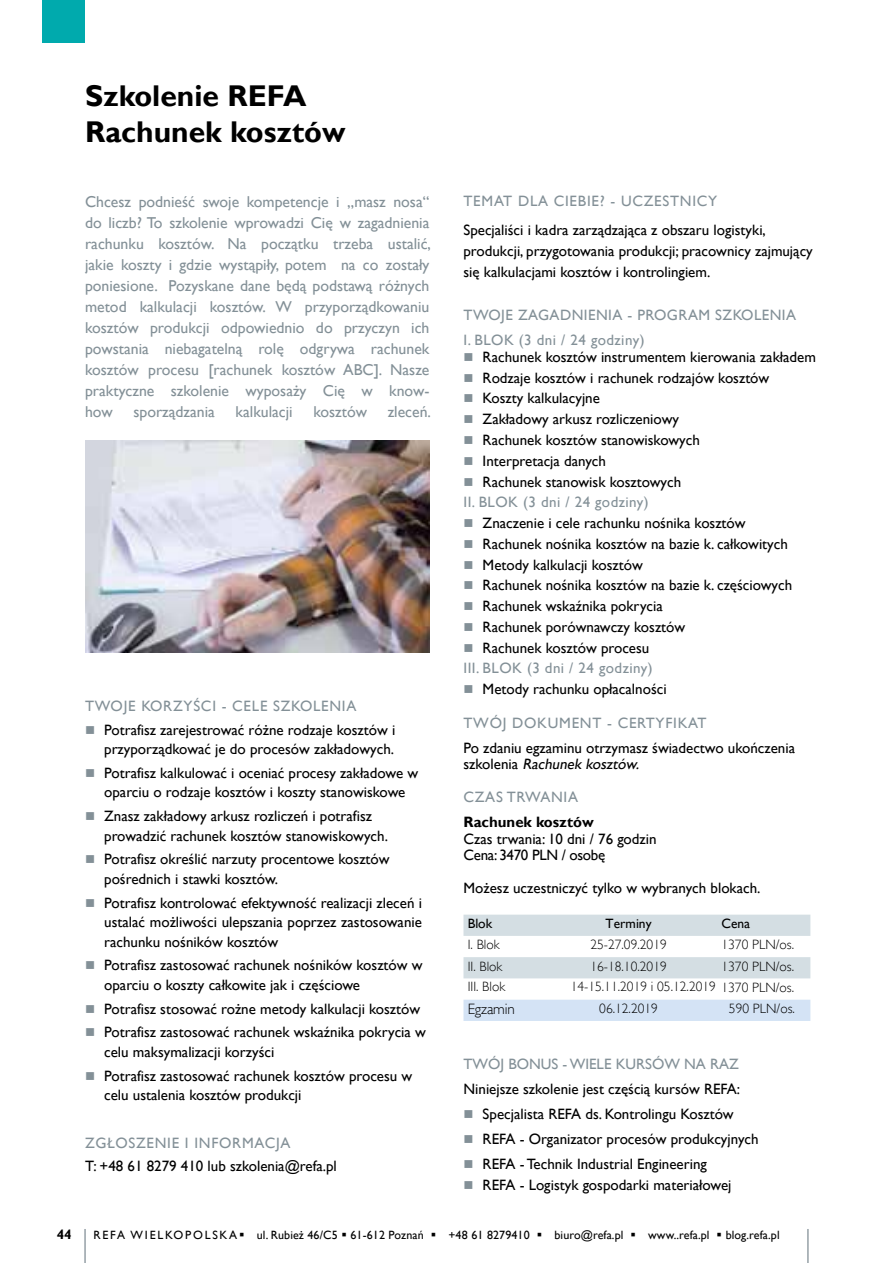
<style>
.page{position:relative;width:893px;height:1263px;background:#fff}
.page>*{position:absolute;margin:0;border:0;box-sizing:border-box;transform-origin:0 0}
.t1{font:700 30px/36px "Gill Sans";color:#000}
.t2{font:15.75px/21px "Gill Sans";color:#839097;text-align:justify}
.t3{font:15px/20.7px "Gill Sans";color:#000}
.t4{font:15px "Gill Sans";letter-spacing:.05em;color:#839097}
.t5{font:15px/25px "Gill Sans";letter-spacing:.03em;color:#839097}
.t6{font:15px "Gill Sans";color:#839097}
.t7{font:700 15px "Gill Sans";color:#000}
.t8{font:300 15px "Gill Sans";letter-spacing:-.01em;color:#000}
.t9{font:300 13.5px "Gill Sans";color:#000}
.t10{font:13.5px "Gill Sans";color:#000}
.t11{font:700 13.5px "Gill Sans";color:#000}
.t12{font:12px "Gill Sans";letter-spacing:.01em;color:#000}
.s1{font-style:italic}
</style>
<div class="page">
<div style="left:43px;top:0;width:42px;height:43px;background:#00aaad"></div>
<hr style="left:807px;top:1229px;width:2px;height:34px;background:#839097">
<hr style="left:84px;top:1229px;width:2px;height:34px;background:#839097">
<img style="left:85px;top:441px;width:344px;height:212px">
<svg style="left:463px;top:915px;width:347px;height:63px"></svg>
<div style="left:463px;top:1000px;width:347px;height:21px;background:#d4e3f5"></div>
<h1 class="t1" style="left:85px;top:78px;width:262px">Szkolenie REFA<br>Rachunek kosztów</h1>
<p class="t2" style="left:85px;top:191px;width:347px">Chcesz podnieść swoje kompetencje i „masz nosa“ do liczb? To szkolenie wprowadzi Cię w zagadnienia rachunku kosztów. Na początku trzeba ustalić, jakie koszty i gdzie wystąpiły, potem na co zostały poniesione. Pozyskane dane będą podstawą różnych metod kalkulacji kosztów. W przyporządkowaniu kosztów produkcji odpowiednio do przyczyn ich powstania niebagatelną rolę odgrywa rachunek kosztów procesu [rachunek kosztów ABC]. Nasze praktyczne szkolenie wyposaży Cię w know&shy;how</p>
<p class="t2" style="left:133px;top:401px;width:83px">sporządzania</p>
<p class="t2" style="left:236px;top:401px;width:59px">kalkulacji</p>
<p class="t2" style="left:313px;top:401px;width:55px">kosztów</p>
<p class="t2" style="left:388px;top:401px;width:45px">zleceń.</p>
<p class="t4" style="left:85px;top:697px;width:273px">TWOJE KORZYŚCI - CELE SZKOLENIA</p>
<p class="t3" style="left:104px;top:720px;width:293px;line-height:19.5px">Potrafisz zarejestrować różne rodzaje kosztów i przyporządkować je do procesów zakładowych.</p>
<p class="t3" style="left:104px;top:763px;width:315px;line-height:19.5px">Potrafisz kalkulować i oceniać procesy zakładowe w oparciu o rodzaje kosztów i koszty stanowiskowe</p>
<p class="t3" style="left:104px;top:806px;width:285px;line-height:19.5px">Znasz zakładowy arkusz rozliczeń i potrafisz prowadzić rachunek kosztów stanowiskowych.</p>
<p class="t3" style="left:104px;top:850px;width:287px;line-height:19.5px">Potrafisz określić narzuty procentowe kosztów pośrednich i stawki kosztów.</p>
<p class="t3" style="left:104px;top:893px;width:319px;line-height:19.5px;text-align:justify">Potrafisz kontrolować efektywność realizacji zleceń i ustalać możliwości ulepszania poprzez zastosowanie rachunku nośników kosztów</p>
<p class="t3" style="left:104px;top:956px;width:320px;line-height:19.5px">Potrafisz zastosować rachunek nośników kosztów w oparciu o koszty całkowite jak i częściowe</p>
<p class="t3" style="left:104px;top:997px;width:323px;line-height:23.7px">Potrafisz stosować rożne metody kalkulacji kosztów<br>Potrafisz zastosować rachunek wskaźnika pokrycia w</p>
<p class="t3" style="left:104px;top:1040px;width:310px;line-height:23.7px">celu maksymalizacji korzyści<br>Potrafisz zastosować rachunek kosztów procesu w</p>
<p class="t3" style="left:104px;top:1085px;width:199px">celu ustalenia kosztów produkcji</p>
<p class="t4" style="left:85px;top:1134px;width:207px">ZGŁOSZENIE I INFORMACJA</p>
<p class="t3" style="left:85px;top:1156px;width:253px">T: +48 61 8279 410 lub szkolenia@refa.pl</p>
<p class="t4" style="left:463px;top:192px;width:255px">TEMAT DLA CIEBIE? - UCZESTNICY</p>
<p class="t3" style="left:463px;top:220px;width:351px">Specjaliści i kadra zarządzająca z obszaru logistyki, produkcji, przygotowania produkcji; pracownicy zajmujący się kalkulacjami kosztów i kontrolingiem.</p>
<p class="t5" style="left:463px;top:303px;width:334px">TWOJE ZAGADNIENIA - PROGRAM SZKOLENIA<br>I. BLOK (3 dni / 24 godziny)</p>
<p class="t3" style="left:483px;top:347px;width:335px">Rachunek kosztów instrumentem kierowania zakładem Rodzaje kosztów i rachunek rodzajów kosztów<br>Koszty kalkulacyjne<br>Zakładowy arkusz rozliczeniowy<br>Rachunek kosztów stanowiskowych<br>Interpretacja danych<br>Rachunek stanowisk kosztowych</p>
<p class="t5" style="left:463px;top:490px;width:187px">II. BLOK (3 dni / 24 godziny)</p>
<p class="t3" style="left:483px;top:513px;width:311px">Znaczenie i cele rachunku nośnika kosztów Rachunek nośnika kosztów na bazie k. całkowitych Metody kalkulacji kosztów<br>Rachunek nośnika kosztów na bazie k. częściowych Rachunek wskaźnika pokrycia<br>Rachunek porównawczy kosztów<br>Rachunek kosztów procesu</p>
<p class="t5" style="left:463px;top:656px;width:191px">III. BLOK (3 dni / 24 godziny)</p>
<p class="t3" style="left:483px;top:679px;width:185px">Metody rachunku opłacalności</p>
<p class="t4" style="left:463px;top:714px;width:245px">TWÓJ DOKUMENT - CERTYFIKAT</p>
<p class="t3" style="left:463px;top:739px;width:333px;line-height:16.5px">Po zdaniu egzaminu otrzymasz świadectwo ukończenia s z ko l e n i a <span class="s1">Rachunek kosztów.</span></p>
<p class="t4" style="left:463px;top:788px;width:116px">CZAS TRWANIA</p>
<p class="t7" style="left:463px;top:813px;width:132px">Rachunek kosztów</p>
<p class="t3" style="left:463px;top:830px;width:195px;line-height:16.5px">Czas trwania: 10 dni / 76 godzin<br>Cena: 3470 PLN / osobę</p>
<p class="t3" style="left:463px;top:878px;width:299px">Możesz uczestniczyć tylko w wybranych blokach.</p>
<p class="t10" style="left:468px;top:916px;width:26px">Blok</p>
<p class="t10" style="left:606px;top:916px;width:47px">Terminy</p>
<p class="t10" style="left:721px;top:916px;width:30px">Cena</p>
<p class="t9" style="left:468px;top:937px;width:33px">I. Blok</p>
<p class="t9" style="left:590px;top:937px;width:78px">25-27.09.2019</p>
<p class="t9" style="left:721px;top:937px;width:74px">1370 PLN/os.</p>
<p class="t9" style="left:468px;top:958px;width:36px">II. Blok</p>
<p class="t9" style="left:590px;top:958px;width:78px">16-18.10.2019</p>
<p class="t9" style="left:721px;top:958px;width:74px">1370 PLN/os.</p>
<p class="t9" style="left:468px;top:979px;width:39px">III. Blok</p>
<p class="t9" style="left:571px;top:979px;width:225px">14-15.11.2019 i 05.12.2019 1370 PLN/os.</p>
<p class="t8" style="left:468px;top:1001px;width:48px">Egzamin</p>
<p class="t9" style="left:599px;top:1001px;width:60px">06.12.2019</p>
<p class="t9" style="left:729px;top:1001px;width:67px">590 PLN/os.</p>
<p class="t6" style="left:463px;top:1055px;width:277px">TWÓJ BONUS - WIELE KURSÓW NA RAZ</p>
<p class="t3" style="left:483px;top:1077px;width:277px;line-height:25px;text-indent:-19px">Niniejsze szkolenie jest częścią kursów REFA:<br>Specjalista REFA ds. Kontrolingu Kosztów REFA - Organizator procesów produkcyjnych REFA - Technik Industrial Engineering</p>
<p class="t3" style="left:483px;top:1175px;width:250px">REFA - Logistyk gospodarki materiałowej</p>
<p class="t11" style="left:57px;top:1226px;width:16px">44</p>
<p class="t12" style="left:93px;top:1228px;width:688px">REFA WIELKOPOLSKA▪ ul. Rubież 46/C5 ▪ 61-612 Poznań ▪ +48 61 8279410 ▪ biuro@refa.pl ▪ www..refa.pl ▪ blog.refa.pl</p>
</div>
